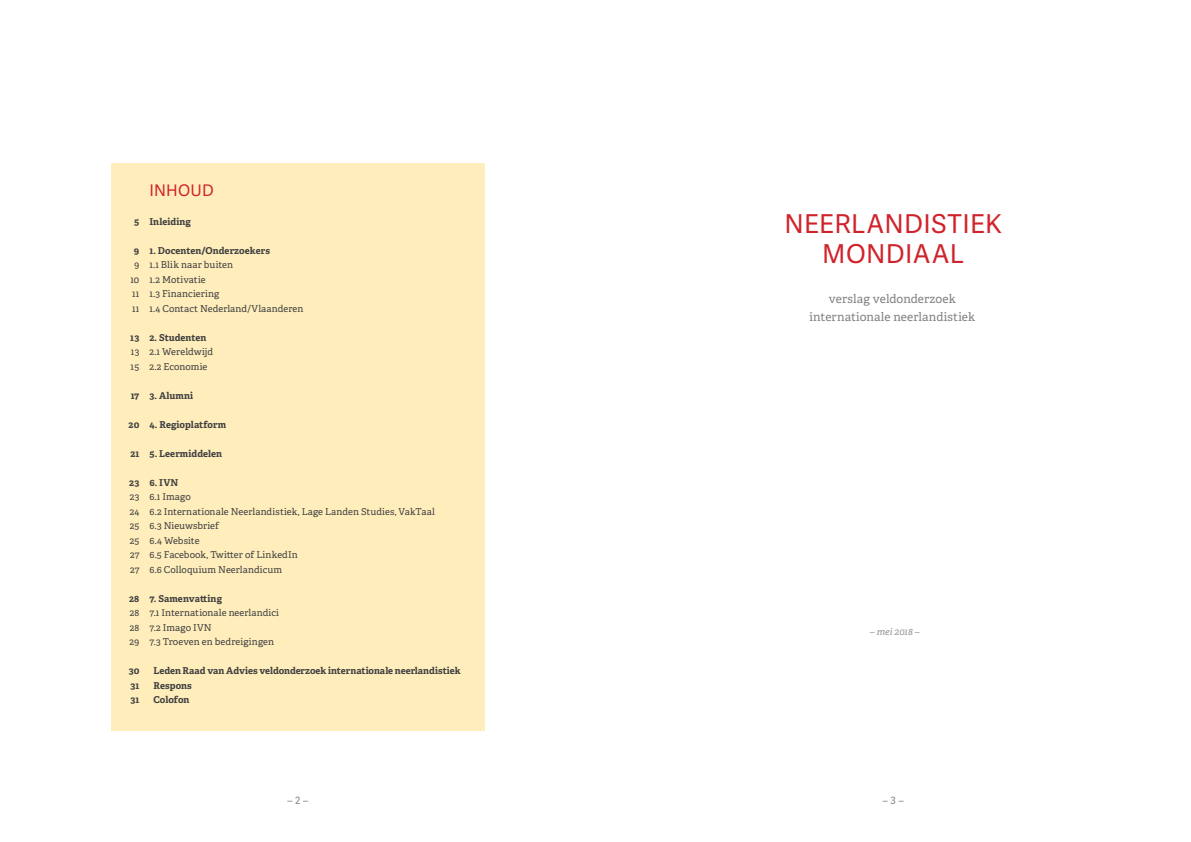
<style>
.page{position:relative;width:1191px;height:842px;background:#fff}
.page>*{position:absolute;margin:0;border:0;box-sizing:border-box;transform-origin:0 0}
.t1{font:26px/30px "Adelle Sans";letter-spacing:.015em;color:#d0222a;text-align:center}
.t2{font:16px "Adelle Sans";letter-spacing:.015em;color:#d0222a}
.t3{font:12px/18px "Adelle PE";letter-spacing:.01em;color:#808284;text-align:center}
.t4{font:10px "Adelle Sans";color:#808284}
.t5{font:9.5px/14.5px "Adelle PE";letter-spacing:.01em;color:#404042}
.t6{font:700 9.5px "Adelle PE";color:#404042}
.t7{font:italic 9.5px "Adelle PE";color:#939598}
</style>
<div class="page">
<div style="left:111px;top:164px;width:373px;height:567px;background:#feb"></div>
<h2 class="t2" style="left:149px;top:179px;width:66px">INHOUD</h2>
<p class="t6" style="left:134px;top:214px;width:58px">5 Inleiding</p>
<p class="t6" style="left:134px;top:243px;width:138px">9 1. Docenten/Onderzoekers</p>
<p class="t5" style="left:130px;top:257px;width:175px;text-indent:4px">9 1.1 Blik naar buiten<br>10 1.2 Motivatie<br>11 1.3 Financiering<br>11 1.4 Contact Nederland/Vlaanderen</p>
<p class="t6" style="left:130px;top:330px;width:78px">13 2. Studenten</p>
<p class="t5" style="left:131px;top:344px;width:84px">13 2.1 Wereldwijd<br>15 2.2 Economie</p>
<p class="t6" style="left:131px;top:388px;width:64px">17 3. Alumni</p>
<p class="t6" style="left:129px;top:417px;width:99px">20 4. Regioplatform</p>
<p class="t6" style="left:130px;top:446px;width:93px">21 5. Leermiddelen</p>
<p class="t6" style="left:129px;top:475px;width:51px">23 6. IVN</p>
<p class="t5" style="left:130px;top:489px;width:307px">23 6.1 Imago<br>24 6.2 Internationale Neerlandistiek, Lage Landen Studies, VakTaal<br>25 6.3 Nieuwsbrief<br>25 6.4 Website<br>27 6.5 Facebook, Twitter of LinkedIn<br>27 6.6 Colloquium Neerlandicum</p>
<p class="t6" style="left:129px;top:591px;width:94px">28 7. Samenvatting</p>
<p class="t5" style="left:130px;top:605px;width:151px">28 7.1 Internationale neerlandici<br>28 7.2 Imago IVN<br>29 7.3 Troeven en bedreigingen</p>
<p class="t6" style="left:129px;top:664px;width:12px">30</p>
<p class="t6" style="left:153px;top:664px;width:309px">Leden Raad van Advies veldonderzoek internationale neerlandistiek</p>
<p class="t6" style="left:131px;top:678px;width:10px">31</p>
<p class="t6" style="left:153px;top:678px;width:40px">Respons</p>
<p class="t6" style="left:131px;top:693px;width:10px">31</p>
<p class="t6" style="left:153px;top:693px;width:37px">Colofon</p>
<h1 class="t1" style="left:784px;top:208px;width:219px">NEERLANDISTIEK<br>MONDIAAL</h1>
<p class="t3" style="left:809px;top:290px;width:167px">verslag veldonderzoek internationale neerlandistiek</p>
<p class="t7" style="left:870px;top:625px;width:51px">– mei 2018 –</p>
<p class="t4" style="left:287px;top:793px;width:22px">– 2 –</p>
<p class="t4" style="left:882px;top:793px;width:22px">– 3 –</p>
</div>
